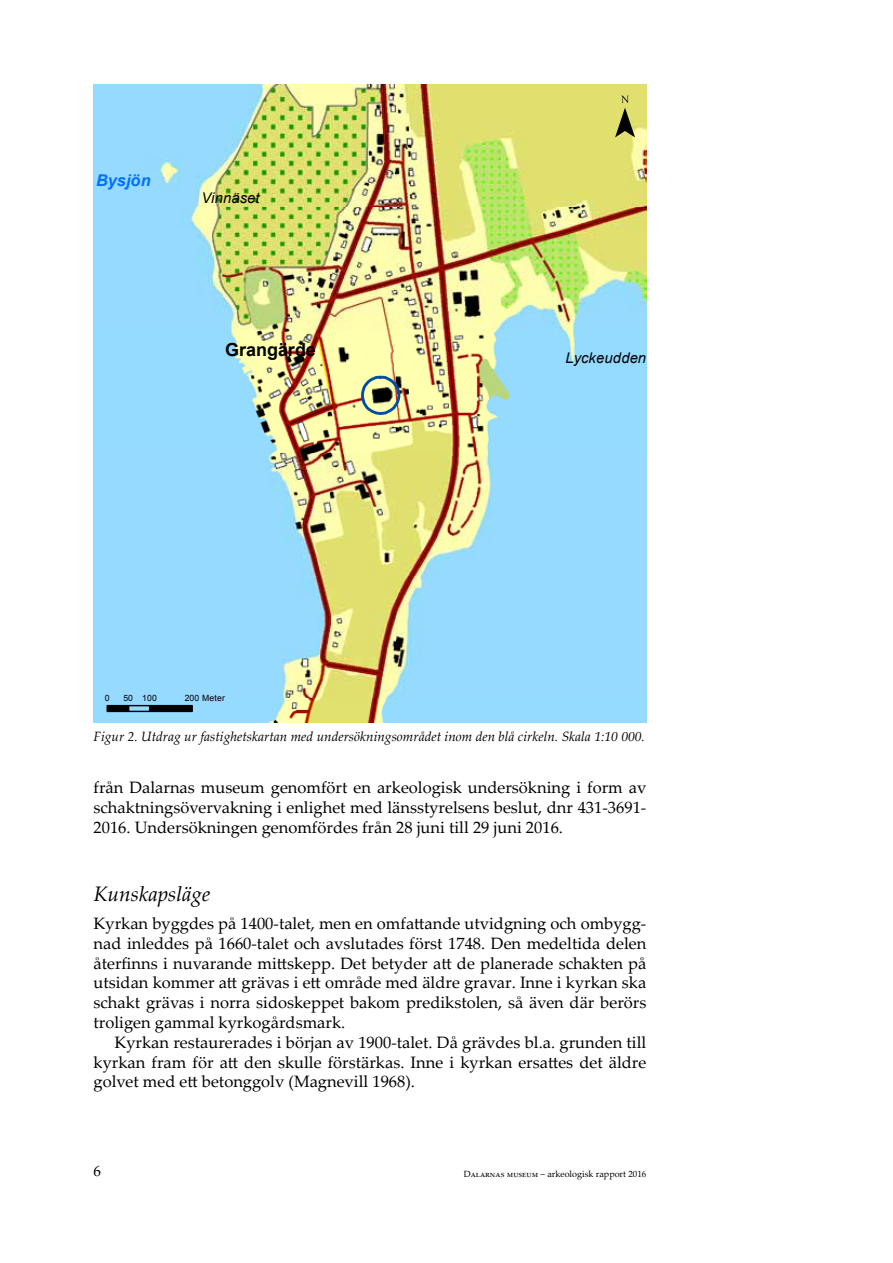
<style>
.page{position:relative;width:893px;height:1263px;background:#fff}
.page>*{position:absolute;margin:0;border:0;box-sizing:border-box;transform-origin:0 0}
.t1{font:60.45px "ESRI North";color:#000}
.t2{font:italic 21px "Palatino Linotype";color:#000}
.t3{font:700 18px "Arial";letter-spacing:-.005em;color:#000}
.t4{font:16.5px/19.8px "Palatino Linotype";color:#000;text-align:justify}
.t5{font:italic 700 16.2px "Arial";letter-spacing:.01em;color:#0070ff}
.t6{font:15px "Palatino Linotype";color:#000}
.t7{font:italic 14.7px "Arial";letter-spacing:.005em;color:#000}
.t8{font:italic 13.5px "Palatino Linotype";color:#000}
.t9{font:9px "Palatino Linotype";color:#000}
.t10{font:8.7px "Arial";letter-spacing:.015em;color:#000}
</style>
<div class="page">
<img style="left:94px;top:85px;width:552px;height:638px">
<svg style="left:360px;top:374px;width:42px;height:43px;background:#a1ab8b"></svg>
<div style="left:106px;top:705px;width:23px;height:7px;background:#000"></div>
<div style="left:128px;top:705px;width:22px;height:7px;border:1px solid #000"></div>
<div style="left:149px;top:705px;width:44px;height:7px;background:#000"></div>
<p class="t5" style="left:96px;top:170px;width:56px">Bysjön</p>
<p class="t7" style="left:202px;top:188px;width:60px">Vinnäset</p>
<p class="t3" style="left:225px;top:338px;width:92px">Grangärde</p>
<p class="t10" style="left:105px;top:692px;width:6px">0</p>
<p class="t10" style="left:124px;top:692px;width:35px">50 100</p>
<p class="t10" style="left:185px;top:692px;width:42px">200 Meter</p>
<h1 class="t1" style="left:615px;top:81px;width:21px">¯</h1>
<p class="t7" style="left:566px;top:348px;width:82px">Lyckeudden</p>
<p class="t8" style="left:94px;top:727px;width:553px">Figur 2. Utdrag ur fastighetskartan med undersökningsområdet inom den blå cirkeln. Skala 1:10 000.</p>
<p class="t4" style="left:94px;top:777px;width:554px">från Dalarnas museum genomfört en arkeologisk undersökning i form av schaktningsövervakning i enlighet med länsstyrelsens beslut, dnr 431-3691- 2016. Undersökningen genomfördes från 28 juni till 29 juni 2016.</p>
<p class="t2" style="left:94px;top:878px;width:118px">Kunskapsläge</p>
<p class="t4" style="left:94px;top:913px;width:554px">Kyrkan byggdes på 1400-talet, men en omfattande utvidgning och ombygg&shy;nad inleddes på 1660-talet och avslutades först 1748. Den medeltida delen återfinns i nuvarande mittskepp. Det betyder att de planerade schakten på utsidan kommer att grävas i ett område med äldre gravar. Inne i kyrkan ska schakt grävas i norra sidoskeppet bakom predikstolen, så även där berörs troligen gammal kyrkogårdsmark.</p>
<p class="t4" style="left:94px;top:1031px;width:554px;text-indent:21px">Kyrkan restaurerades i början av 1900-talet. Då grävdes bl.a. grunden till kyrkan fram för att den skulle förstärkas. Inne i kyrkan ersattes det äldre golvet med ett betonggolv (Magnevill 1968).</p>
<p class="t6" style="left:94px;top:1160px;width:9px">6</p>
<p class="t9" style="left:464px;top:1168px;width:184px">Dalarnas museum – arkeologisk rapport 2016</p>
</div>
